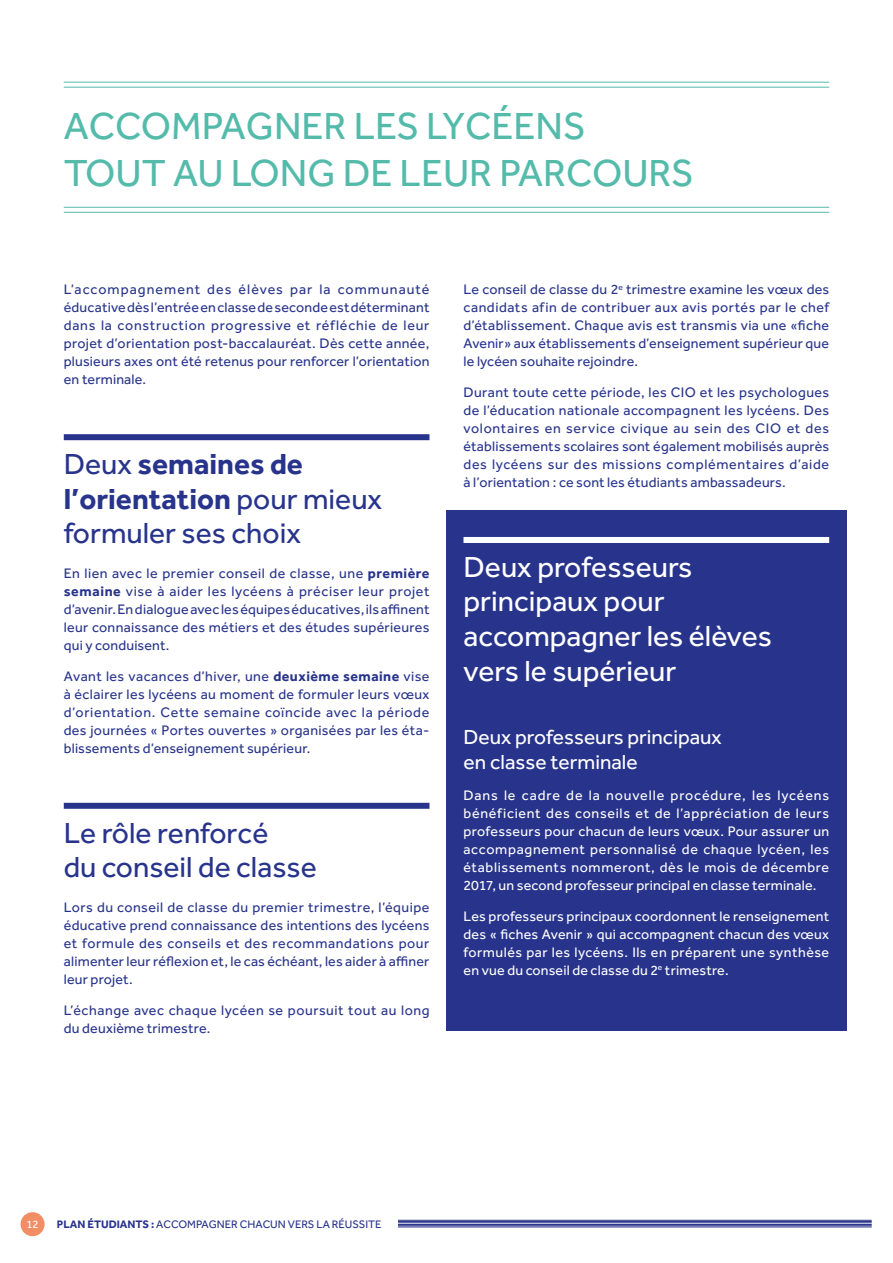
<style>
.page{position:relative;width:893px;height:1263px;background:#fff}
.page>*{position:absolute;margin:0;border:0;box-sizing:border-box;transform-origin:0 0}
.t1{font:39px/46.8px "Effra";color:#54bbab}
.t2{font:30px/34.5px "Effra";color:#28348b}
.t3{font:30px/34.5px "Effra";color:#fff}
.t4{font:21px/25.2px "Effra";color:#fff}
.t5{font:14.25px/18px "Effra";letter-spacing:.015em;color:#28348b;text-align:justify}
.t6{font:14.25px/18px "Effra";letter-spacing:.015em;color:#fff;text-align:justify}
.t7{font:14.25px/18px "Effra";letter-spacing:.035em;color:#28348b}
.t8{font:11.25px "Effra";color:#28348b}
.t9{font:11.25px "Effra";color:#fff}
.s1{font-weight:700}
</style>
<div class="page">
<div style="left:446px;top:510px;width:401px;height:521px;background:#28348b"></div>
<hr style="left:64px;top:82px;width:765px;height:1px;background:#54bbab">
<hr style="left:64px;top:87px;width:765px;height:1px;background:#54bbab">
<hr style="left:64px;top:207px;width:765px;height:1px;background:#54bbab">
<hr style="left:64px;top:212px;width:765px;height:1px;background:#54bbab">
<div style="left:64px;top:434px;width:365px;height:6px;background:#28348b"></div>
<div style="left:64px;top:803px;width:365px;height:6px;background:#28348b"></div>
<div style="left:463px;top:537px;width:366px;height:6px;background:#fff"></div>
<div style="left:21px;top:1212px;width:24px;height:24px;background:#f28d65;border-radius:50%"></div>
<hr style="left:398px;top:1227px;width:474px;height:1px;background:#28348b">
<hr style="left:398px;top:1225px;width:474px;height:1px;background:#28348b">
<hr style="left:398px;top:1224px;width:474px;height:1px;background:#28348b">
<hr style="left:398px;top:1222px;width:474px;height:1px;background:#28348b">
<hr style="left:398px;top:1221px;width:474px;height:1px;background:#28348b">
<hr style="left:398px;top:1220px;width:474px;height:1px;background:#28348b">
<h1 class="t1" style="left:64px;top:102px;width:631px">ACCOMPAGNER LES LYCÉENS<br>TOUT AU LONG DE LEUR PARCOURS</h1>
<p class="t5" style="left:64px;top:280px;width:367px">L’accompagnement des élèves par la communauté éducative dès l’entrée en classe de seconde est déterminant dans la construction progressive et réfléchie de leur projet d’orientation post-baccalauréat. Dès cette année, plusieurs axes ont été retenus pour renforcer l’orientation en terminale.</p>
<h2 class="t2" style="left:64px;top:447px;width:320px">Deux <span class="s1">semaines de l’orientation</span> pour mieux formuler ses choix</h2>
<p class="t5" style="left:64px;top:564px;width:367px">En lien avec le premier conseil de classe, une <span class="s1">première semaine</span> vise à aider les lycéens à préciser leur projet d’avenir. En dialogue avec les équipes éducatives, ils affinent leur connaissance des métiers et des études supérieures qui y conduisent.</p>
<p class="t5" style="left:64px;top:667px;width:367px;text-align:left">Avant les vacances d’hiver, une <span class="s1">deuxième semaine</span> vise à éclairer les lycéens au moment de formuler leurs vœux d’orientation. Cette semaine coïncide avec la période des journées « Portes ouvertes » organisées par les éta&shy;blissements d’enseignement supérieur.</p>
<h2 class="t2" style="left:64px;top:815px;width:254px">Le rôle renforcé<br>du conseil de classe</h2>
<p class="t5" style="left:64px;top:898px;width:367px">Lors du conseil de classe du premier trimestre, l’équipe éducative prend connaissance des intentions des lycéens et formule des conseils et des recommandations pour alimenter leur réflexion et, le cas échéant, les aider à affiner leur projet.</p>
<p class="t7" style="left:64px;top:1001px;width:367px">L’échange avec chaque lycéen se poursuit tout au long du deuxième trimestre.</p>
<p class="t5" style="left:463px;top:280px;width:367px">Le conseil de classe du 2<sup>e</sup> trimestre examine les vœux des candidats afin de contribuer aux avis portés par le chef d’établissement. Chaque avis est transmis via une «fiche Avenir» aux établissements d’enseignement supérieur que le lycéen souhaite rejoindre.</p>
<p class="t5" style="left:463px;top:383px;width:367px">Durant toute cette période, les CIO et les psychologues de l’éducation nationale accompagnent les lycéens. Des volontaires en service civique au sein des CIO et des établissements scolaires sont également mobilisés auprès des lycéens sur des missions complémentaires d’aide à l’orientation : ce sont les étudiants ambassadeurs.</p>
<h2 class="t3" style="left:463px;top:549px;width:310px">Deux professeurs principaux pour accompagner les élèves vers le supérieur</h2>
<h3 class="t4" style="left:463px;top:724px;width:260px">Deux professeurs principaux en classe terminale</h3>
<p class="t6" style="left:463px;top:786px;width:367px">Dans le cadre de la nouvelle procédure, les lycéens bénéficient des conseils et de l’appréciation de leurs professeurs pour chacun de leurs vœux. Pour assurer un accompagnement personnalisé de chaque lycéen, les établissements nommeront, dès le mois de décembre 2017, un second professeur principal en classe terminale.</p>
<p class="t6" style="left:463px;top:907px;width:367px">Les professeurs principaux coordonnent le renseignement des « fiches Avenir » qui accompagnent chacun des vœux formulés par les lycéens. Ils en préparent une synthèse en vue du conseil de classe du 2<sup>e</sup> trimestre.</p>
<p class="t9" style="left:27px;top:1217px;width:14px">12</p>
<p class="t8" style="left:57px;top:1217px;width:326px"><span class="s1">PLAN ÉTUDIANTS :</span> ACCOMPAGNER CHACUN VERS LA RÉUSSITE</p>
</div>
